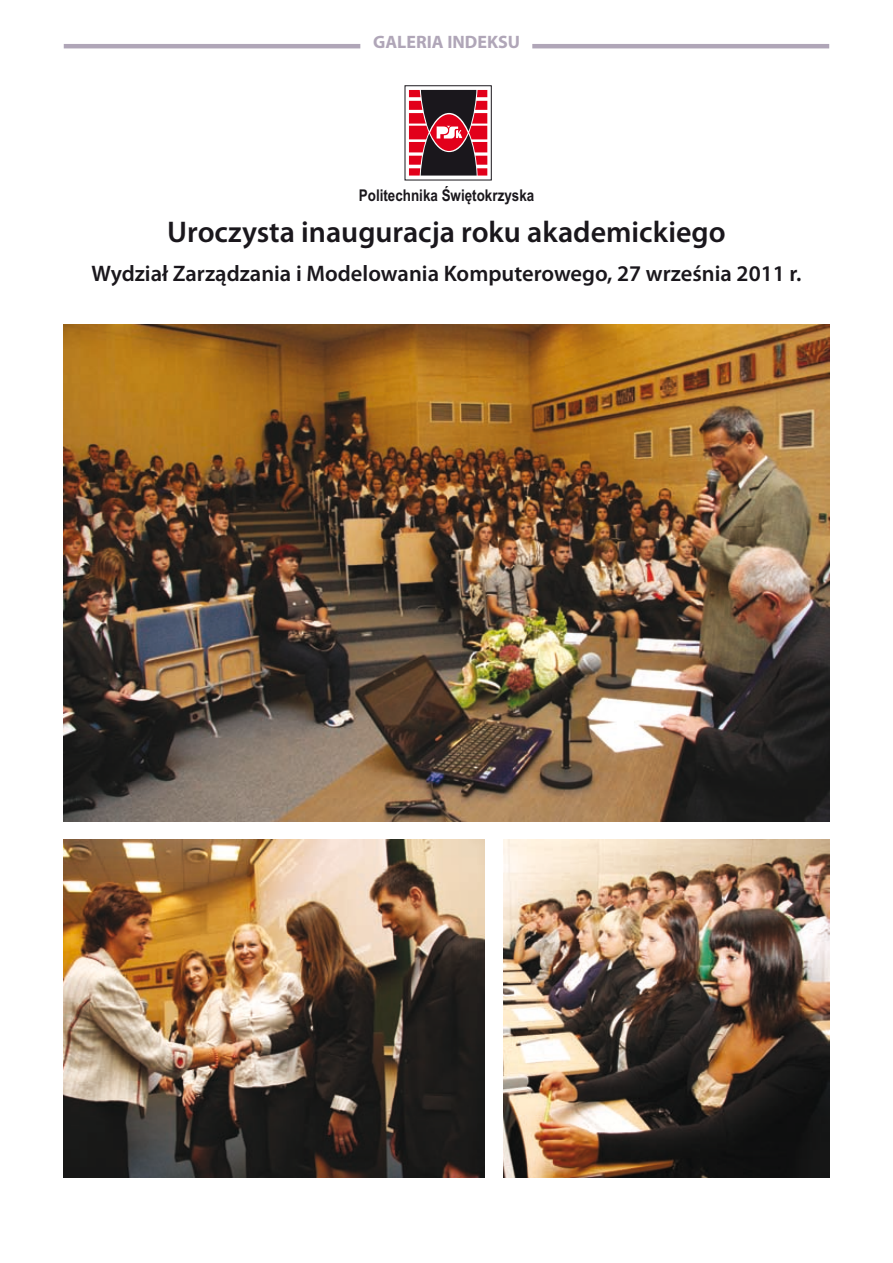
<style>
.page{position:relative;width:893px;height:1263px;background:#fff}
.page>*{position:absolute;margin:0;border:0;box-sizing:border-box;transform-origin:0 0}
.t1{font:600 30px "Myriad Pro";color:#1a171c}
.t2{font:600 22.5px "Myriad Pro";color:#1a171c}
.t3{font:700 18px "Myriad Pro";color:#b0a6b8}
.t4{font:700 16.2px "Arial";color:#1a171c;scale:.83 1}
</style>
<div class="page">
<hr style="left:532px;top:44px;width:297px;height:4px;background:#b0a6b8">
<hr style="left:64px;top:44px;width:296px;height:4px;background:#b0a6b8">
<svg style="left:421px;top:89px;width:67px;height:87px"></svg>
<div style="left:405px;top:85px;width:87px;height:95px;border:1px solid #1a171c"></div>
<svg style="left:409px;top:90px;width:78px;height:86px"></svg>
<img style="left:64px;top:840px;width:421px;height:338px">
<img style="left:503px;top:840px;width:326px;height:338px">
<img style="left:64px;top:325px;width:765px;height:496px">
<p class="t3" style="left:373px;top:30px;width:148px">GALERIA INDEKSU</p>
<p class="t4" style="left:359px;top:185px;width:213px">Politechnika Świętokrzyska</p>
<h1 class="t1" style="left:167px;top:213px;width:560px">Uroczysta inauguracja roku akademickiego</h1>
<p class="t2" style="left:91px;top:259px;width:712px">Wydział Zarządzania i Modelowania Komputerowego, 27 września 2011 r.</p>
</div>
